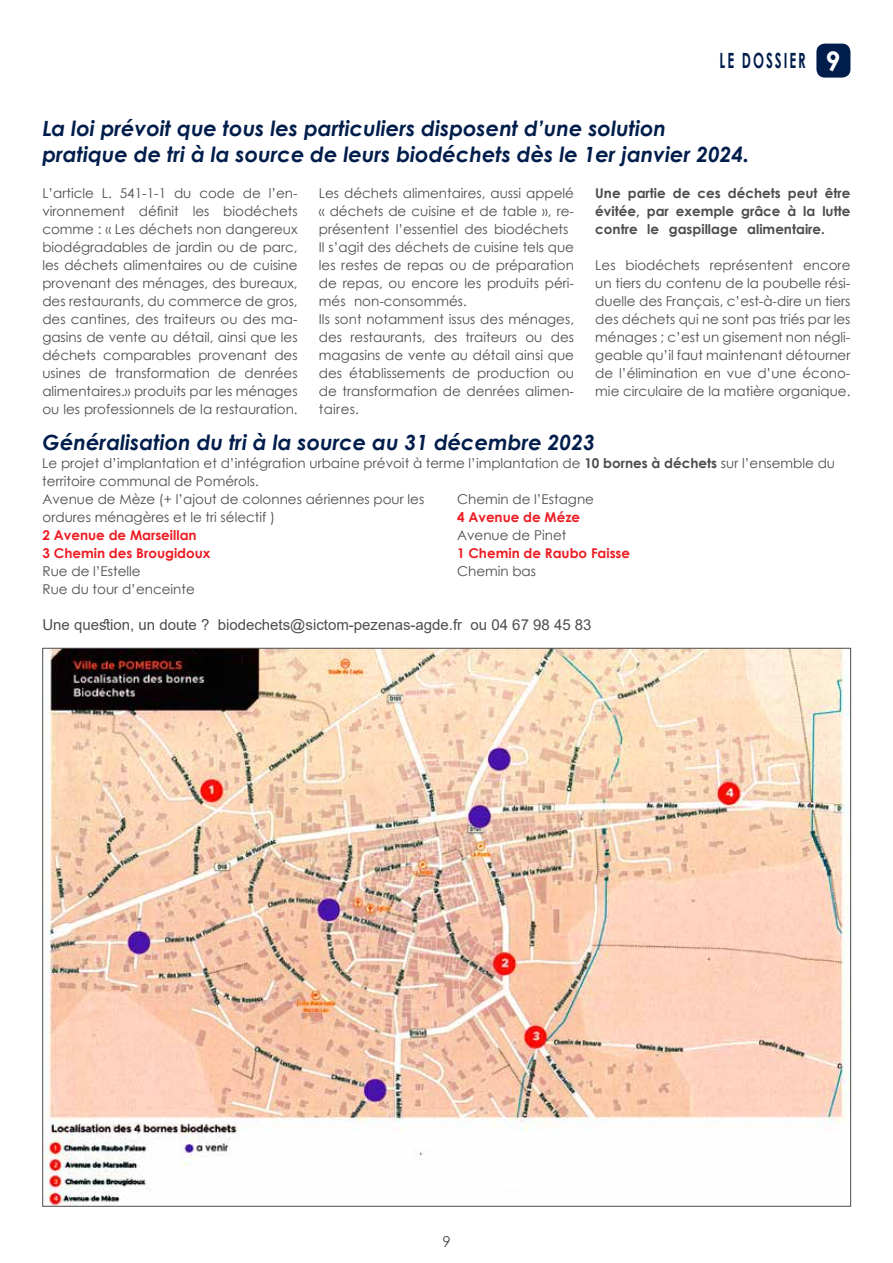
<style>
.page{position:relative;width:893px;height:1263px;background:#fff}
.page>*{position:absolute;margin:0;border:0;box-sizing:border-box;transform-origin:0 0}
.t1{font:italic 700 21px/25.2px "Century Gothic";color:#001d4b}
.t2{font:700 21px "Century Gothic";letter-spacing:.15em;color:#001d4b;scale:.63 1}
.t3{font:15px "Arial";color:#4d4d4f}
.t4{font:15px "Century Gothic";color:#4d4d4f}
.t5{font:13.5px/18px "Century Gothic";color:#4d4d4f}
.t6{font:700 13.5px/18px "Century Gothic";color:#4d4d4f;text-align:justify}
.t7{font:700 13.5px/18px "Century Gothic";color:#ed1d24}
.s1{font-size:27px;color:#fff}
.s2{font-weight:700}
</style>
<div class="page">
<div style="left:816px;top:44px;width:34px;height:34px;background:#001d4b;border-radius:9px"></div>
<img style="left:45px;top:650px;width:804px;height:554px">
<h1 class="t2" style="left:720px;top:45px;width:193px">Le doss ier <span class="s1">9</span></h1>
<h1 class="t1" style="left:42px;top:115px;width:708px">La loi prévoit que tous les particuliers disposent d’une solution pratique de tri à la source de leurs biodéchets dès le 1er janvier 2024.</h1>
<p class="t5" style="left:42px;top:184px;width:257px;text-align:justify">L’article L. 541-1-1 du code de l’en&shy;vironnement définit les biodéchets comme : « Les déchets non dangereux biodégradables de jardin ou de parc, les déchets alimentaires ou de cuisine provenant des ménages, des bureaux, des restaurants, du commerce de gros, des cantines, des traiteurs ou des ma&shy;gasins de vente au détail, ainsi que les déchets comparables provenant des usines de transformation de denrées alimentaires.» produits par les ménages ou les professionnels de la restauration.</p>
<p class="t5" style="left:319px;top:184px;width:257px">Les déchets alimentaires, aussi appelé « déchets de cuisine et de table », re&shy;présentent l’essentiel des biodéchets Il s’agit des déchets de cuisine tels que les restes de repas ou de préparation de repas, ou encore les produits péri&shy;més non-consommés.<br>Ils sont notamment issus des ménages, des restaurants, des traiteurs ou des magasins de vente au détail ainsi que des établissements de production ou de transformation de denrées alimen&shy;taires.</p>
<p class="t6" style="left:595px;top:184px;width:257px">Une partie de ces déchets peut être évitée, par exemple grâce à la lutte contre le gaspillage alimentaire.</p>
<p class="t5" style="left:595px;top:256px;width:257px;text-align:justify">Les biodéchets représentent encore un tiers du contenu de la poubelle rési&shy;duelle des Français, c’est-à-dire un tiers des déchets qui ne sont pas triés par les ménages ; c’est un gisement non négli&shy;geable qu’il faut maintenant détourner de l’élimination en vue d’une écono&shy;mie circulaire de la matière organique.</p>
<h1 class="t1" style="left:43px;top:429px;width:554px">Généralisation du tri à la source au 31 décembre 2023</h1>
<p class="t5" style="left:42px;top:454px;width:794px">Le projet d’implantation et d’intégration urbaine prévoit à terme l’implantation de <span class="s2">10 bornes à déchets</span> sur l’ensemble du territoire communal de Pomérols.<br>Avenue de Mèze (+ l’ajout de colonnes aériennes pour les<br>ordures ménagères et le tri sélectif )</p>
<p class="t7" style="left:43px;top:526px;width:169px">2 Avenue de Marseillan<br>3 Chemin des Brougidoux</p>
<p class="t5" style="left:43px;top:562px;width:154px">Rue de l’Estelle<br>Rue du tour d’enceinte</p>
<p class="t5" style="left:457px;top:490px;width:138px">Chemin de l’Estagne</p>
<p class="t7" style="left:457px;top:508px;width:125px">4 Avenue de Méze</p>
<p class="t5" style="left:457px;top:526px;width:111px">Avenue de Pinet</p>
<p class="t7" style="left:457px;top:544px;width:175px">1 Chemin de Raubo Faisse</p>
<p class="t5" style="left:457px;top:562px;width:80px">Chemin bas</p>
<p class="t3" style="left:42px;top:614px;width:551px">Une question, un doute ? biodechets@sictom-pezenas-agde.fr ou 04 67 98 45 83</p>
<p class="t4" style="left:442px;top:1231px;width:10px">9</p>
</div>
